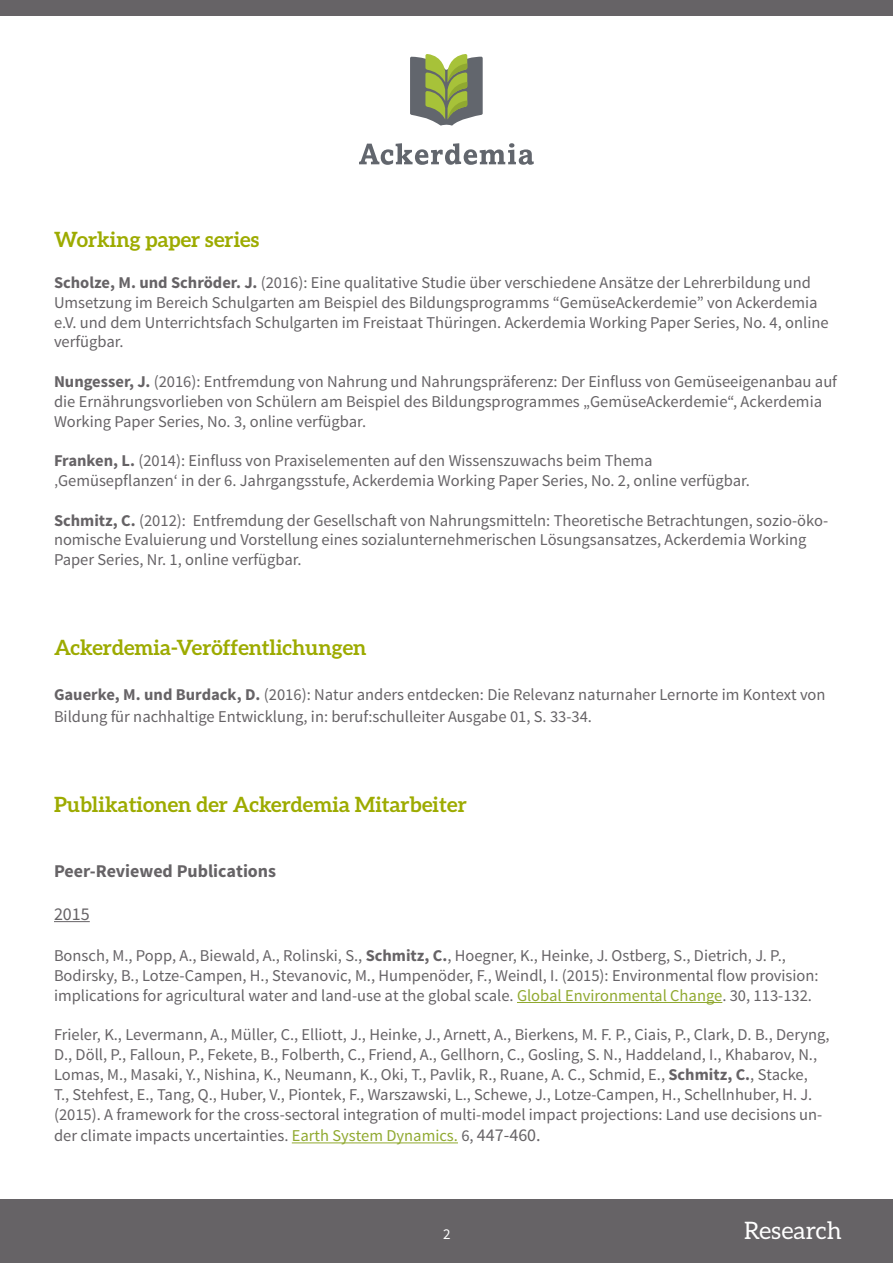
<style>
.page{position:relative;width:893px;height:1263px;background:#fff}
.page>*{position:absolute;margin:0;border:0;box-sizing:border-box;transform-origin:0 0}
.t1{font:24px "Aleo";color:#fff}
.t2{font:700 21px "Aleo";color:#9dab00}
.t3{font:700 18px "Source Sans Pro";color:#666366}
.t4{font:18px "Source Sans Pro";color:#666366}
.t5{font:16.5px/19.8px "Source Sans Pro";color:#666366}
.t6{font:15px "Source Sans Pro";color:#fff}
.s1{font-weight:700}
.s2{color:#90a930}
.s3{font-size:18px}
</style>
<div class="page">
<div style="left:0;top:1199px;width:893px;height:64px;background:#666366"></div>
<div style="left:0;top:0;width:893px;height:16px;background:#666366"></div>
<svg style="left:359px;top:143px;width:175px;height:22px"></svg>
<svg style="left:410px;top:54px;width:73px;height:72px;background:#909b70"></svg>
<hr style="left:54px;top:921px;width:36px;height:1px;background:#666366">
<hr style="left:517px;top:1002px;width:205px;height:1px;background:#90a930">
<hr style="left:292px;top:1142px;width:166px;height:1px;background:#90a930">
<p class="t2" style="left:54px;top:227px;width:207px">Working paper series</p>
<p class="t5" style="left:54px;top:273px;width:776px"><span class="s1">Scholze, M. und Schröder. J.</span> (2016): Eine qualitative Studie über verschiedene Ansätze der Lehrerbildung und Umsetzung im Bereich Schulgarten am Beispiel des Bildungsprogramms “GemüseAckerdemie” von Ackerdemia e.V. und dem Unterrichtsfach Schulgarten im Freistaat Thüringen. Ackerdemia Working Paper Series, No. 4, online verfügbar.</p>
<p class="t5" style="left:54px;top:372px;width:785px"><span class="s1">Nungesser, J.</span> (2016): Entfremdung von Nahrung und Nahrungspräferenz: Der Einfluss von Gemüseeigenanbau auf die Ernährungsvorlieben von Schülern am Beispiel des Bildungsprogrammes „GemüseAckerdemie“, Ackerdemia<br>Working Paper Series, No. 3, online verfügbar.</p>
<p class="t5" style="left:54px;top:451px;width:697px"><span class="s1">Franken, L.</span> (2014): Einfluss von Praxiselementen auf den Wissenszuwachs beim Thema ‚Gemüsepflanzen‘ in der 6. Jahrgangsstufe, Ackerdemia Working Paper Series, No. 2, online verfügbar.</p>
<p class="t5" style="left:54px;top:510px;width:776px"><span class="s1">Schmitz, C.</span> (2012): Entfremdung der Gesellschaft von Nahrungsmitteln: Theoretische Betrachtungen, sozio-öko&shy;nomische Evaluierung und Vorstellung eines sozialunternehmerischen Lösungsansatzes, Ackerdemia Working<br>Paper Series, Nr. 1, online verfügbar.</p>
<p class="t2" style="left:54px;top:635px;width:314px">Ackerdemia-Veröffentlichungen</p>
<p class="t5" style="left:54px;top:684px;width:773px;line-height:21.6px"><span class="s1">Gauerke, M. und Burdack, D.</span> (2016): Natur anders entdecken: Die Relevanz naturnaher Lernorte im Kontext von<br>Bildung für nachhaltige Entwicklung, in: beruf:schulleiter Ausgabe 01, S. 33-34.</p>
<p class="t2" style="left:54px;top:792px;width:414px">Publikationen der Ackerdemia Mitarbeiter</p>
<p class="t3" style="left:54px;top:859px;width:224px">Peer-Reviewed Publications</p>
<p class="t4" style="left:54px;top:903px;width:37px">2015</p>
<p class="t5" style="left:54px;top:946px;width:766px">Bonsch, M., Popp, A., Biewald, A., Rolinski, S., <span class="s1">Schmitz, C.</span>, Hoegner, K., Heinke, J. Ostberg, S., Dietrich, J. P.,<br>Bodirsky, B., Lotze-Campen, H., Stevanovic, M., Humpenöder, F., Weindl, I. (2015): Environmental flow provision: implications for agricultural water and land-use at the global scale. <span class="s2">Global Environmental Change</span>. 30, 113-132.</p>
<p class="t5" style="left:54px;top:1025px;width:777px">Frieler, K., Levermann, A., Müller, C., Elliott, J., Heinke, J., Arnett, A., Bierkens, M. F. P., Ciais, P., Clark, D. B., Deryng, D., Döll, P., Falloun, P., Fekete, B., Folberth, C., Friend, A., Gellhorn, C., Gosling, S. N., Haddeland, I., Khabarov, N., Lomas, M., Masaki, Y., Nishina, K., Neumann, K., Oki, T., Pavlik, R., Ruane, A. C., Schmid, E., <span class="s1">Schmitz, C.</span>, Stacke,<br>T., Stehfest, E., Tang, Q., Huber, V., Piontek, F., Warszawski, L., Schewe, J., Lotze-Campen, H., Schellnhuber, H. J. (2015). A framework for the cross-sectoral integration of multi-model impact projections: Land use decisions un-</p>
<p class="t5" style="left:54px;top:1126px;width:488px">der climate impacts uncertainties. <span class="s2">Earth System Dynamics.</span> 6, <span class="s3">447-460.</span></p>
<p class="t6" style="left:443px;top:1225px;width:9px">2</p>
<h1 class="t1" style="left:744px;top:1217px;width:99px">Research</h1>
</div>
